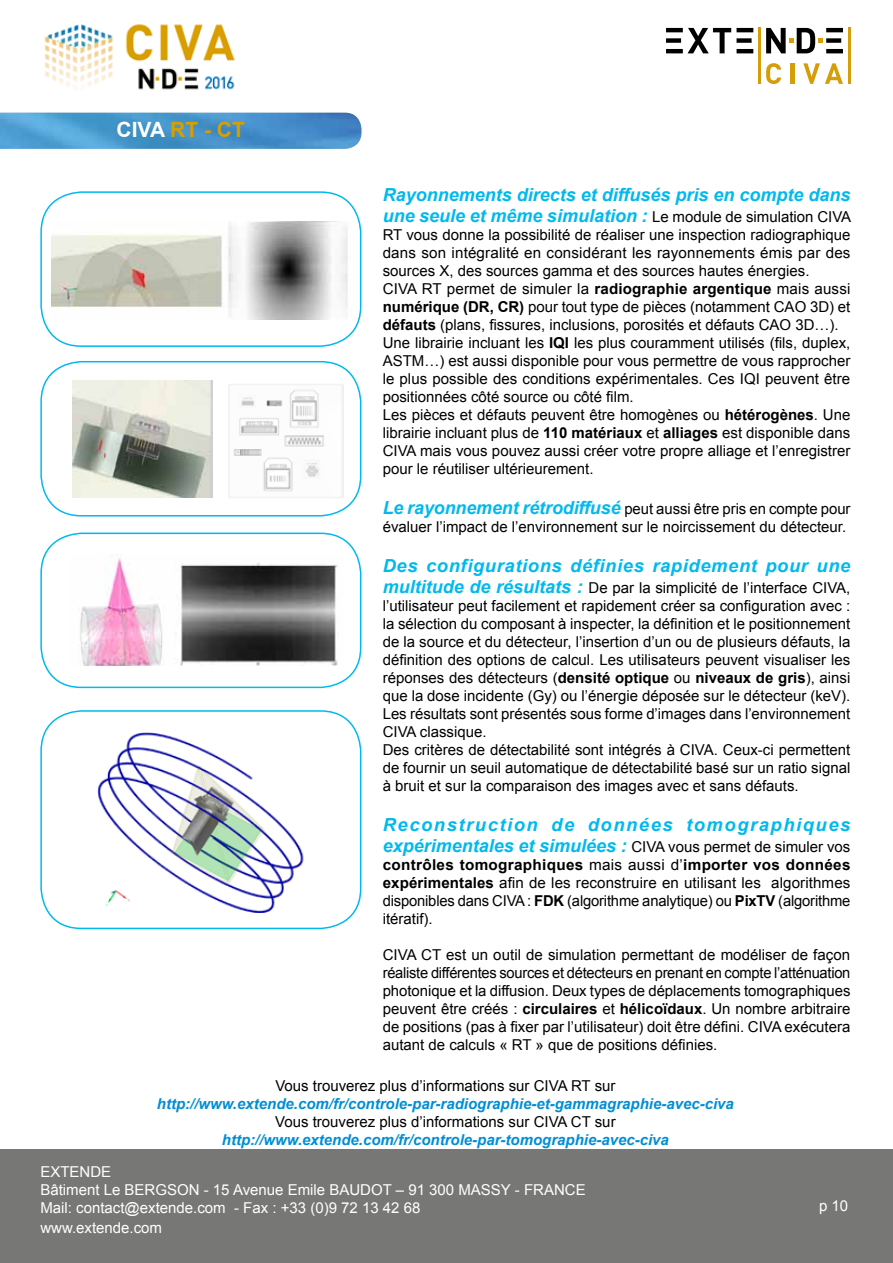
<style>
.page{position:relative;width:893px;height:1263px;background:#fff}
.page>*{position:absolute;margin:0;border:0;box-sizing:border-box;transform-origin:0 0}
.t1{font:700 21px "Arial";color:#d99e00}
.t2{font:italic 700 18px/21.6px "Arial";color:#00b9ee}
.t3{font:italic 700 18px "Arial";letter-spacing:.035em;color:#00b9ee}
.t4{font:italic 700 18px "Arial";letter-spacing:.085em;color:#00b9ee}
.t5{font:15px/18px "Arial";color:#000}
.t6{font:italic 700 15px "Arial";color:#008ed5}
.t7{font:15px/18px "Arial";color:#fff}
.s1{color:#fff}
.s2{font-weight:400;font-style:normal;font-size:15px;color:#000}
.s3{font-weight:700}
.s4{font-weight:700;font-style:italic;font-size:18px;color:#00b9ee}
</style>
<div class="page">
<img style="left:44px;top:24px;width:191px;height:66px">
<svg style="left:766px;top:63px;width:15px;height:21px"></svg>
<hr style="left:791px;top:63px;width:4px;height:21px;background:#d59d08">
<svg style="left:803px;top:63px;width:40px;height:21px"></svg>
<hr style="left:826px;top:28px;width:17px;height:4px;background:#000">
<div style="left:826px;top:38px;width:15px;height:5px;background:#000"></div>
<hr style="left:826px;top:49px;width:17px;height:4px;background:#000">
<hr style="left:666px;top:28px;width:17px;height:4px;background:#000">
<div style="left:666px;top:38px;width:15px;height:5px;background:#000"></div>
<hr style="left:666px;top:49px;width:17px;height:4px;background:#000">
<svg style="left:688px;top:28px;width:43px;height:25px"></svg>
<hr style="left:737px;top:28px;width:16px;height:4px;background:#000">
<div style="left:737px;top:38px;width:15px;height:5px;background:#000"></div>
<hr style="left:737px;top:49px;width:16px;height:4px;background:#000">
<hr style="left:758px;top:28px;width:3px;height:56px;background:#d59d08">
<hr style="left:848px;top:28px;width:2px;height:56px;background:#d59d08">
<svg style="left:766px;top:28px;width:57px;height:25px"></svg>
<div style="left:0;top:1149px;width:893px;height:114px;background:#777776"></div>
<img style="left:0;top:113px;width:361px;height:36px">
<div style="left:40px;top:191px;width:321px;height:156px;border:2px solid #00b9ee;border-radius:40px"></div>
<img style="left:80px;top:555px;width:258px;height:110px">
<div style="left:40px;top:361px;width:321px;height:155px;border:2px solid #00b9ee;border-radius:40px"></div>
<div style="left:40px;top:533px;width:321px;height:155px;border:2px solid #00b9ee;border-radius:40px"></div>
<div style="left:40px;top:710px;width:321px;height:219px;border:2px solid #00b9ee;border-radius:40px"></div>
<img style="left:97px;top:732px;width:207px;height:180px">
<img style="left:51px;top:221px;width:297px;height:98px">
<img style="left:228px;top:384px;width:115px;height:114px">
<img style="left:72px;top:381px;width:141px;height:116px">
<h1 class="t1" style="left:117px;top:115px;width:130px"><span class="s1">CIVA</span> RT - CT</h1>
<p class="t2" style="left:383px;top:184px;width:470px">Rayonnements directs et diffusés pris en compte dans une seule et même simulation : <span class="s2">Le module de simulation CIVA</span></p>
<p class="t5" style="left:383px;top:226px;width:469px">RT vous donne la possibilité de réaliser une inspection radiographique dans son intégralité en considérant les rayonnements émis par des sources X, des sources gamma et des sources hautes énergies.<br>CIVA RT permet de simuler la <span class="s3">radiographie argentique</span> mais aussi <span class="s3">numérique (DR, CR)</span> pour tout type de pièces (notamment CAO 3D) et <span class="s3">défauts</span> (plans, fissures, inclusions, porosités et défauts CAO 3D…).<br>Une librairie incluant les <span class="s3">IQI</span> les plus couramment utilisés (fils, duplex, ASTM…) est aussi disponible pour vous permettre de vous rapprocher le plus possible des conditions expérimentales. Ces IQI peuvent être positionnées côté source ou côté film.<br>Les pièces et défauts peuvent être homogènes ou <span class="s3">hétérogènes</span>. Une librairie incluant plus de <span class="s3">110 matériaux</span> et <span class="s3">alliages</span> est disponible dans CIVA mais vous pouvez aussi créer votre propre alliage et l’enregistrer pour le réutiliser ultérieurement.</p>
<p class="t5" style="left:383px;top:500px;width:469px"><span class="s4">Le rayonnement rétrodiffusé</span> peut aussi être pris en compte pour évaluer l’impact de l’environnement sur le noircissement du détecteur.</p>
<p class="t3" style="left:383px;top:553px;width:469px">Des configurations définies rapidement pour une</p>
<p class="t5" style="left:383px;top:579px;width:469px"><span class="s4">multitude de résultats :</span> De par la simplicité de l’interface CIVA, l’utilisateur peut facilement et rapidement créer sa configuration avec : la sélection du composant à inspecter, la définition et le positionnement de la source et du détecteur, l’insertion d’un ou de plusieurs défauts, la définition des options de calcul. Les utilisateurs peuvent visualiser les réponses des détecteurs (<span class="s3">densité optique</span> ou <span class="s3">niveaux de gris</span>), ainsi que la dose incidente (Gy) ou l’énergie déposée sur le détecteur (keV).<br>Les résultats sont présentés sous forme d’images dans l’environnement CIVA classique.<br>Des critères de détectabilité sont intégrés à CIVA. Ceux-ci permettent de fournir un seuil automatique de détectabilité basé sur un ratio signal à bruit et sur la comparaison des images avec et sans défauts.</p>
<p class="t4" style="left:383px;top:812px;width:469px">Reconstruction de données tomographiques</p>
<p class="t5" style="left:383px;top:838px;width:469px;text-align:justify"><span class="s4">expérimentales et simulées :</span> CIVA vous permet de simuler vos <span class="s3">contrôles tomographiques</span> mais aussi d’<span class="s3">importer vos données expérimentales</span> afin de les reconstruire en utilisant les algorithmes disponibles dans CIVA : <span class="s3">FDK</span> (algorithme analytique) ou <span class="s3">PixTV</span> (algorithme itératif).</p>
<p class="t5" style="left:383px;top:946px;width:469px;text-align:justify">CIVA CT est un outil de simulation permettant de modéliser de façon réaliste différentes sources et détecteurs en prenant en compte l’atténuation photonique et la diffusion. Deux types de déplacements tomographiques peuvent être créés : <span class="s3">circulaires</span> et <span class="s3">hélicoïdaux</span>. Un nombre arbitraire de positions (pas à fixer par l’utilisateur) doit être défini. CIVA exécutera autant de calculs « RT » que de positions définies.</p>
<p class="t5" style="left:275px;top:1077px;width:342px">Vous trouverez plus d’informations sur CIVA RT sur</p>
<p class="t6" style="left:157px;top:1094px;width:579px">http://www.extende.com/fr/controle-par-radiographie-et-gammagraphie-avec-civa</p>
<p class="t5" style="left:275px;top:1113px;width:342px">Vous trouverez plus d’informations sur CIVA CT sur</p>
<p class="t6" style="left:222px;top:1130px;width:449px">http://www.extende.com/fr/controle-par-tomographie-avec-civa</p>
<p class="t7" style="left:40px;top:1163px;width:547px">EXTENDE<br>Bâtiment Le BERGSON - 15 Avenue Emile BAUDOT – 91 300 MASSY - FRANCE<br>Mail: contact@extende.com - Fax : +33 (0)9 72 13 42 68</p>
<p class="t7" style="left:40px;top:1219px;width:123px">www.extende.com</p>
<p class="t7" style="left:819px;top:1197px;width:31px">p 10</p>
</div>
